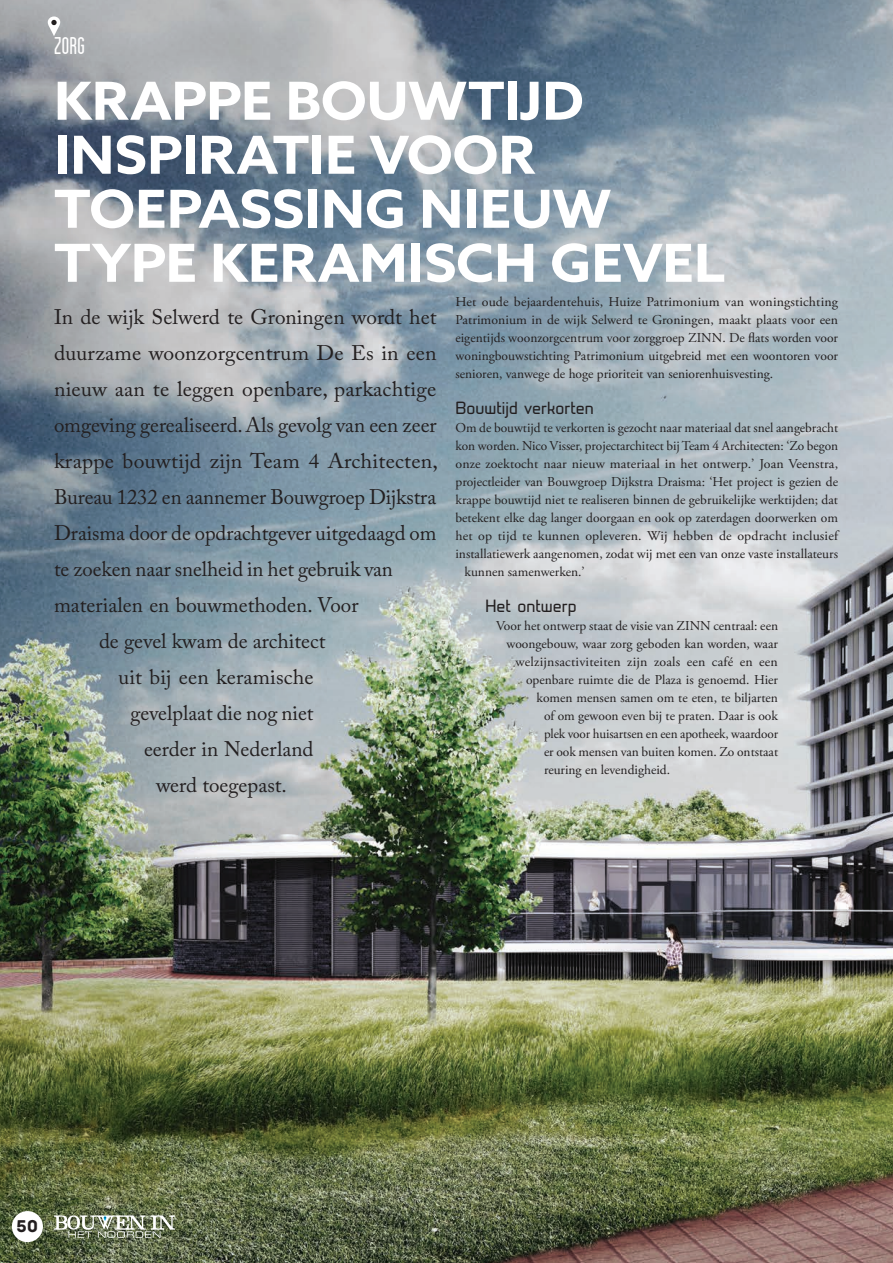
<style>
.page{position:relative;width:893px;height:1263px;background:#fff}
.page>*{position:absolute;margin:0;border:0;box-sizing:border-box;transform-origin:0 0}
.Article_Title_03{font:700 52.5px/54px "Azo Sans";color:#fff;scale:1.06 1}
.t1{font:condensed 25.5px "Blanch";color:#fff}
.Article_Intro{font:21px "Adobe Caslon Pro";color:#231f20}
.t2{font:18px "Archive";color:#231f20}
.Main_Paragraphs{font:16.5px "Prime";color:#231f20}
.Main_Paragraphs-2{font:13.5px/18px "Adobe Garamond Pro";color:#231f20;text-align:justify}
</style>
<div class="page">
<img style="left:0;top:0;width:893px;height:1263px">
<svg style="left:54px;top:1215px;width:121px;height:23px;background:#8e9680"></svg>
<svg style="left:48px;top:16px;width:12px;height:20px"></svg>
<svg style="left:51px;top:20px;width:6px;height:5px"></svg>
<div style="left:12px;top:1211px;width:31px;height:31px;background:#fff;border-radius:50%"></div>
<h2 class="t1" style="left:54px;top:32px;width:33px">Zorg</h2>
<p class="Article_Title_03" style="left:54px;top:73px;width:634px">KRAPPE BOUWTIJD<br>INSPIRATIE VOOR<br>TOEPASSING NIEUW<br>TYPE KERAMISCH GEVEL</p>
<p class="Article_Intro" style="left:54px;top:304px;width:384px">In de wijk Selwerd te Groningen wordt het</p>
<p class="Article_Intro" style="left:54px;top:340px;width:384px">duurzame woonzorgcentrum De Es in een</p>
<p class="Article_Intro" style="left:54px;top:376px;width:384px">nieuw aan te leggen openbare, parkachtige</p>
<p class="Article_Intro" style="left:54px;top:412px;width:384px">omgeving gerealiseerd. Als gevolg van een zeer</p>
<p class="Article_Intro" style="left:54px;top:448px;width:386px">krappe bouwtijd zijn Team 4 Architecten,</p>
<p class="Article_Intro" style="left:54px;top:484px;width:384px">Bureau 1232 en aannemer Bouwgroep Dijkstra</p>
<p class="Article_Intro" style="left:54px;top:520px;width:384px">Draisma door de opdrachtgever uitgedaagd om</p>
<p class="Article_Intro" style="left:54px;top:556px;width:340px">te zoeken naar snelheid in het gebruik van</p>
<p class="Article_Intro" style="left:54px;top:592px;width:306px">materialen en bouwmethoden. Voor</p>
<p class="Article_Intro" style="left:99px;top:628px;width:228px">de gevel kwam de architect</p>
<p class="Article_Intro" style="left:118px;top:664px;width:197px">uit bij een keramische</p>
<p class="Article_Intro" style="left:130px;top:700px;width:185px">gevelplaat die nog niet</p>
<p class="Article_Intro" style="left:144px;top:736px;width:171px">eerder in Nederland</p>
<p class="Article_Intro" style="left:156px;top:772px;width:132px">werd toegepast.</p>
<p class="Main_Paragraphs-2" style="left:455px;top:293px;width:384px">Het oude bejaardentehuis, Huize Patrimonium van woningstichting Patrimonium in de wijk Selwerd te Groningen, maakt plaats voor een eigentijds woonzorgcentrum voor zorggroep ZINN. De flats worden voor woningbouwstichting Patrimonium uitgebreid met een woontoren voor senioren, vanwege de hoge prioriteit van seniorenhuisvesting.</p>
<p class="Main_Paragraphs" style="left:455px;top:398px;width:140px">Bouwtijd verkorten</p>
<p class="Main_Paragraphs-2" style="left:455px;top:419px;width:384px">Om de bouwtijd te verkorten is gezocht naar materiaal dat snel aangebracht</p>
<p class="Main_Paragraphs-2" style="left:455px;top:437px;width:384px">kon worden. Nico Visser, projectarchitect bij Team 4 Architecten: ‘Zo begon</p>
<p class="Main_Paragraphs-2" style="left:455px;top:455px;width:384px">onze zoektocht naar nieuw materiaal in het ontwerp.’ Joan Veenstra,</p>
<p class="Main_Paragraphs-2" style="left:455px;top:473px;width:384px">projectleider van Bouwgroep Dijkstra Draisma: ‘Het project is gezien de</p>
<p class="Main_Paragraphs-2" style="left:455px;top:491px;width:384px">krappe bouwtijd niet te realiseren binnen de gebruikelijke werktijden; dat</p>
<p class="Main_Paragraphs-2" style="left:455px;top:509px;width:384px">betekent elke dag langer doorgaan en ook op zaterdagen doorwerken om</p>
<p class="Main_Paragraphs-2" style="left:455px;top:527px;width:384px">het op tijd te kunnen opleveren. Wij hebben de opdracht inclusief</p>
<p class="Main_Paragraphs-2" style="left:455px;top:545px;width:384px">installatiewerk aangenomen, zodat wij met een van onze vaste installateurs</p>
<p class="Main_Paragraphs-2" style="left:464px;top:563px;width:122px">kunnen samenwerken.’</p>
<p class="Main_Paragraphs" style="left:485px;top:596px;width:93px">Het ontwerp</p>
<p class="Main_Paragraphs-2" style="left:496px;top:617px;width:284px">Voor het ontwerp staat de visie van ZINN centraal: een</p>
<p class="Main_Paragraphs-2" style="left:506px;top:635px;width:273px">woongebouw, waar zorg geboden kan worden, waar</p>
<p class="Main_Paragraphs-2" style="left:515px;top:653px;width:264px">welzijnsactiviteiten zijn zoals een café en een</p>
<p class="Main_Paragraphs-2" style="left:526px;top:671px;width:253px">openbare ruimte die de Plaza is genoemd. Hier</p>
<p class="Main_Paragraphs-2" style="left:536px;top:689px;width:243px">komen mensen samen om te eten, te biljarten</p>
<p class="Main_Paragraphs-2" style="left:544px;top:707px;width:235px">of om gewoon even bij te praten. Daar is ook</p>
<p class="Main_Paragraphs-2" style="left:544px;top:725px;width:236px">plek voor huisartsen en een apotheek, waardoor</p>
<p class="Main_Paragraphs-2" style="left:544px;top:743px;width:236px">er ook mensen van buiten komen. Zo ontstaat</p>
<p class="Main_Paragraphs-2" style="left:544px;top:761px;width:128px">reuring en levendigheid.</p>
<p class="t2" style="left:17px;top:1216px;width:22px">50</p>
</div>
